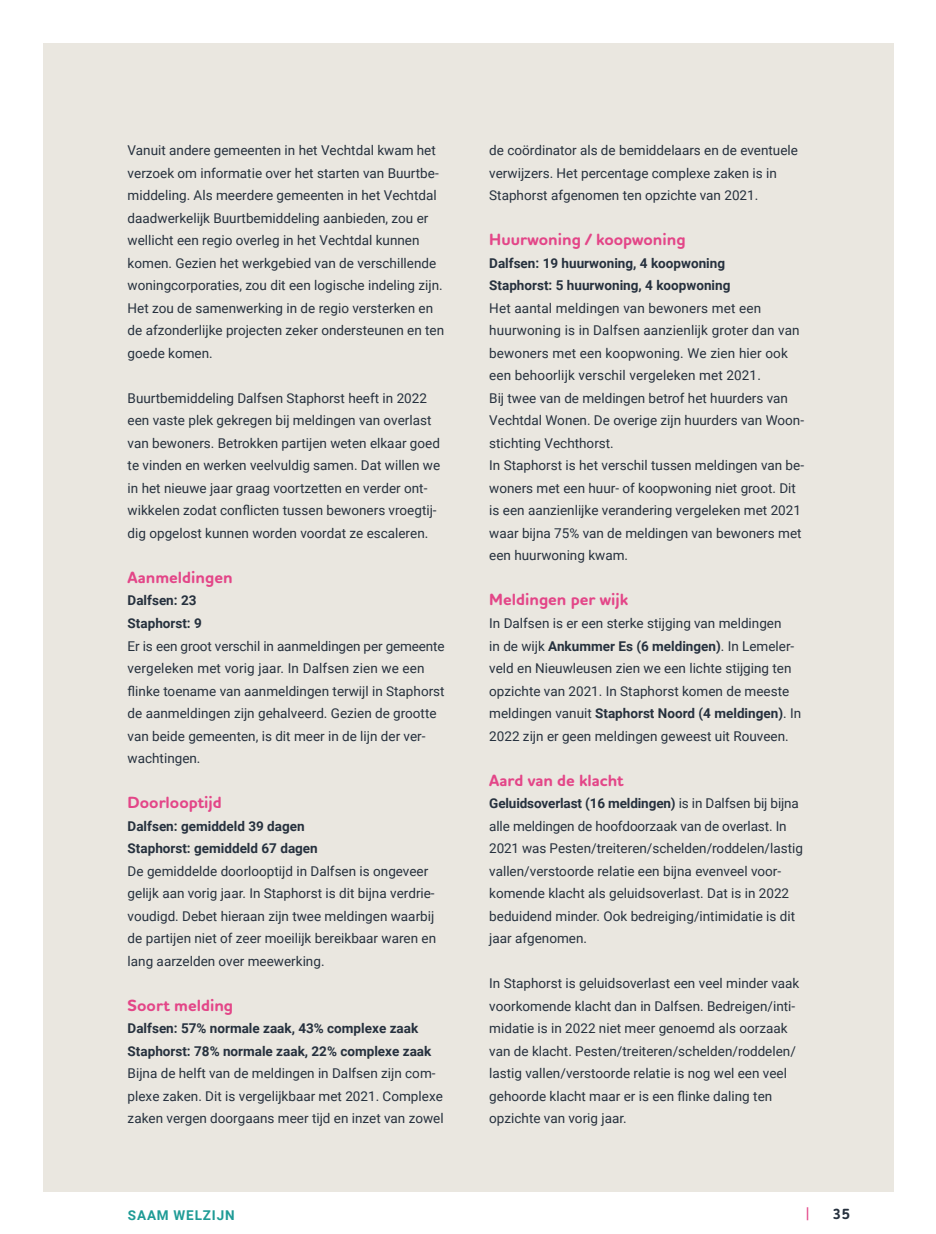
<style>
.page{position:relative;width:936px;height:1234px;background:#fff}
.page>*{position:absolute;margin:0;border:0;box-sizing:border-box;transform-origin:0 0}
.t1{font:700 16.5px "Houschka Rounded";color:#e34688}
.t2{font:700 15px "Houschka Rounded";color:#26313e}
.t3{font:13.5px/22.5px "Roboto";color:#26313e}
.t4{font:700 13.5px/22.5px "Roboto";color:#26313e}
.t5{font:700 13.5px "Roboto";letter-spacing:.065em;color:#1f9b96}
.t6{font:13.5px "Merriweather";color:#e34688}
.s1{font-weight:700}
</style>
<div class="page">
<div style="left:43px;top:43px;width:850px;height:1148px;background:#eae7e0"></div>
<p class="t3" style="left:128px;top:140px;width:318px">Vanuit andere gemeenten in het Vechtdal kwam het verzoek om informatie over het starten van Buurtbe&shy;middeling. Als meerdere gemeenten in het Vechtdal daadwerkelijk Buurtbemiddeling aanbieden, zou er wellicht een regio overleg in het Vechtdal kunnen komen. Gezien het werkgebied van de verschillende woningcorporaties, zou dit een logische indeling zijn.<br>Het zou de samenwerking in de regio versterken en de afzonderlijke projecten zeker ondersteunen en ten goede komen.</p>
<p class="t3" style="left:128px;top:388px;width:314px">Buurtbemiddeling Dalfsen Staphorst heeft in 2022 een vaste plek gekregen bij meldingen van overlast van bewoners. Betrokken partijen weten elkaar goed te vinden en werken veelvuldig samen. Dat willen we in het nieuwe jaar graag voortzetten en verder ont&shy;wikkelen zodat conflicten tussen bewoners vroegtij&shy;dig opgelost kunnen worden voordat ze escaleren.</p>
<p class="t1" style="left:128px;top:570px;width:106px">Aanmeldingen</p>
<p class="t4" style="left:128px;top:588px;width:76px">Dalfsen: 23<br>Staphorst: 9</p>
<p class="t3" style="left:128px;top:635px;width:318px">Er is een groot verschil in aanmeldingen per gemeente vergeleken met vorig jaar. In Dalfsen zien we een flinke toename van aanmeldingen terwijl in Staphorst de aanmeldingen zijn gehalveerd. Gezien de grootte van beide gemeenten, is dit meer in de lijn der ver&shy;wachtingen.</p>
<p class="t1" style="left:128px;top:795px;width:96px">Doorlooptijd</p>
<p class="t4" style="left:128px;top:813px;width:192px">Dalfsen: gemiddeld 39 dagen<br>Staphorst: gemiddeld 67 dagen</p>
<p class="t3" style="left:128px;top:860px;width:310px">De gemiddelde doorlooptijd in Dalfsen is ongeveer gelijk aan vorig jaar. In Staphorst is dit bijna verdrie&shy;voudigd. Debet hieraan zijn twee meldingen waarbij de partijen niet of zeer moeilijk bereikbaar waren en lang aarzelden over meewerking.</p>
<p class="t1" style="left:128px;top:997px;width:107px">Soort melding</p>
<p class="t4" style="left:128px;top:1016px;width:305px">Dalfsen: 57% normale zaak, 43% complexe zaak<br>Staphorst: 78% normale zaak, 22% complexe zaak</p>
<p class="t3" style="left:128px;top:1063px;width:317px">Bijna de helft van de meldingen in Dalfsen zijn com&shy;plexe zaken. Dit is vergelijkbaar met 2021. Complexe zaken vergen doorgaans meer tijd en inzet van zowel</p>
<p class="t3" style="left:489px;top:138px;width:310px">de coördinator als de bemiddelaars en de eventuele verwijzers. Het percentage complexe zaken is in<br>Staphorst afgenomen ten opzichte van 2021.</p>
<p class="t1" style="left:489px;top:232px;width:198px">Huurwoning / koopwoning</p>
<p class="t4" style="left:489px;top:251px;width:243px">Dalfsen: 19 huurwoning, 4 koopwoning<br>Staphorst: 5 huurwoning, 4 koopwoning</p>
<p class="t3" style="left:489px;top:298px;width:316px">Het aantal meldingen van bewoners met een huurwoning is in Dalfsen aanzienlijk groter dan van bewoners met een koopwoning. We zien hier ook een behoorlijk verschil vergeleken met 2021.<br>Bij twee van de meldingen betrof het huurders van Vechtdal Wonen. De overige zijn huurders van Woon&shy;stichting Vechthorst.<br>In Staphorst is het verschil tussen meldingen van be&shy;woners met een huur- of koopwoning niet groot. Dit is een aanzienlijke verandering vergeleken met 2021 waar bijna 75% van de meldingen van bewoners met een huurwoning kwam.</p>
<p class="t1" style="left:489px;top:592px;width:140px">Meldingen per wijk</p>
<p class="t3" style="left:489px;top:613px;width:313px">In Dalfsen is er een sterke stijging van meldingen<br>in de wijk <span class="s1">Ankummer Es (6 meldingen)</span>. In Lemeler&shy;veld en Nieuwleusen zien we een lichte stijging ten opzichte van 2021. In Staphorst komen de meeste meldingen vanuit <span class="s1">Staphorst Noord (4 meldingen)</span>. In 2022 zijn er geen meldingen geweest uit Rouveen.</p>
<p class="t1" style="left:489px;top:772px;width:136px">Aard van de klacht</p>
<p class="t3" style="left:489px;top:793px;width:315px"><span class="s1">Geluidsoverlast (16 meldingen)</span> is in Dalfsen bij bijna alle meldingen de hoofdoorzaak van de overlast. In 2021 was Pesten/treiteren/schelden/roddelen/lastig vallen/verstoorde relatie een bijna evenveel voor&shy;komende klacht als geluidsoverlast. Dat is in 2022 beduidend minder. Ook bedreiging/intimidatie is dit jaar afgenomen.</p>
<p class="t3" style="left:489px;top:973px;width:312px">In Staphorst is geluidsoverlast een veel minder vaak voorkomende klacht dan in Dalfsen. Bedreigen/inti&shy;midatie is in 2022 niet meer genoemd als oorzaak van de klacht. Pesten/treiteren/schelden/roddelen/ lastig vallen/verstoorde relatie is nog wel een veel gehoorde klacht maar er is een flinke daling ten opzichte van vorig jaar.</p>
<p class="t5" style="left:128px;top:1207px;width:108px">SAAM WELZIJN</p>
<p class="t6" style="left:804px;top:1206px;width:7px">|</p>
<p class="t2" style="left:832px;top:1206px;width:19px">35</p>
</div>
